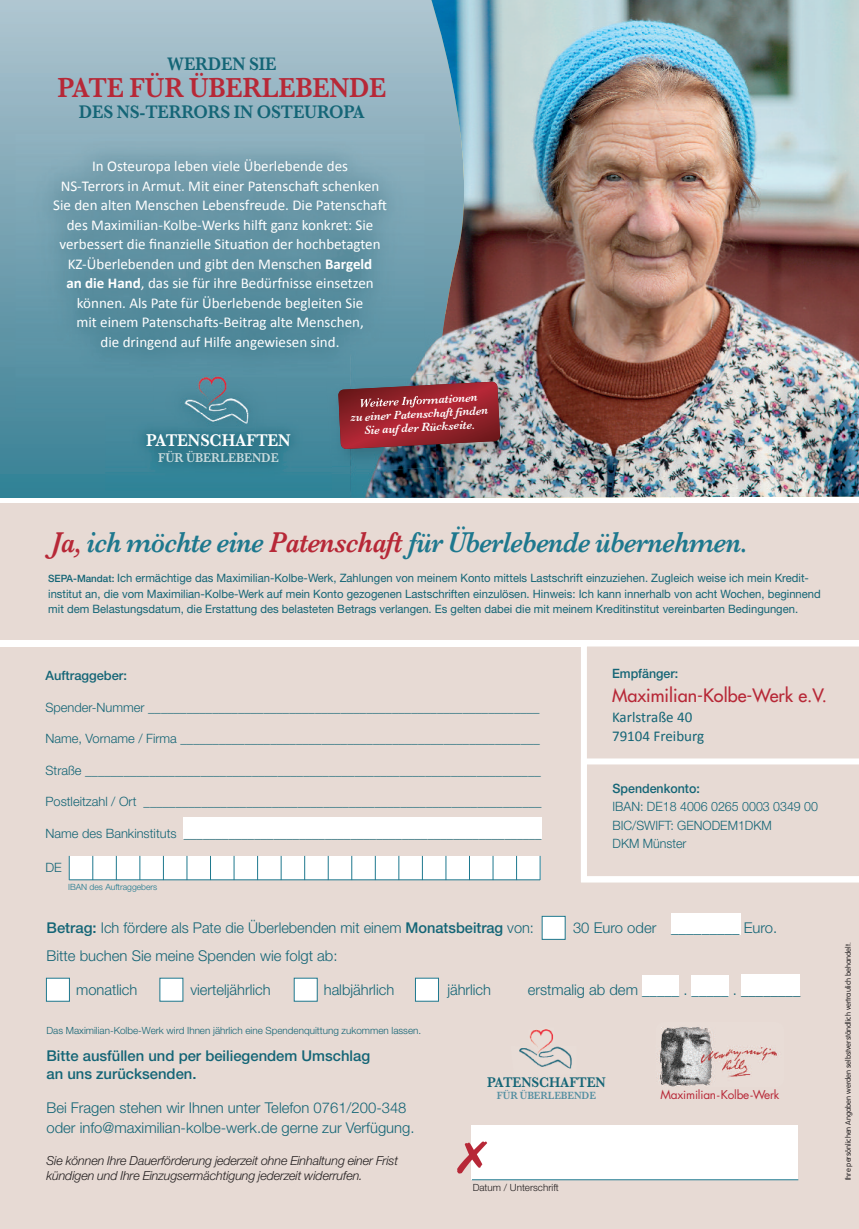
<style>
.page{position:relative;width:859px;height:1229px;background:#fff}
.page>*{position:absolute;margin:0;border:0;box-sizing:border-box;transform-origin:0 0}
.t1{font:italic 600 29.7px "Baskerville";letter-spacing:-.02em;color:#1e788e;scale:.9 1}
.t2{font:600 28.5px "Baskerville";letter-spacing:-.01em;color:#b72837;scale:.92 1}
.t3{font:600 18.75px "Baskerville";letter-spacing:-.01em;color:#146576;scale:.92 1}
.t4{font:500 18px "Futura Std";color:#b72837}
.t5{font:600 17.7px "Baskerville";letter-spacing:-.01em;color:#fff;scale:.94 1}
.t6{font:15px/19.5px "Calibri";color:#fff;text-align:center}
.t7{font:15px/19.5px "Calibri";color:#146576}
.t8{font:300 14.85px/19.8px "Helvetica Neue LT Std";color:#146576}
.t9{font:500 14.85px/18px "Helvetica Neue LT Std";color:#146576}
.t10{font:600 14.55px "Baskerville";letter-spacing:-.01em;color:#146576;scale:.94 1}
.t11{font:600 13.2px "Baskerville";letter-spacing:-.01em;color:#c8dadd;scale:.94 1}
.t12{font:300 12.9px "Helvetica Neue LT Std";color:#146576}
.t13{font:300 12.9px/18.5px "Helvetica Neue LT Std";color:#146576;scale:.96 1}
.t14{font:500 12.9px "Helvetica Neue LT Std";color:#146576;scale:.96 1}
.t15{font:500 12.9px "Helvetica Neue LT Std";color:#146576}
.t16{font:italic 300 12.45px/15.9px "Helvetica Neue LT Std";letter-spacing:-.01em;color:#231f20}
.t17{font:italic 600 12px/13.5px "Baskerville";color:#fff;text-align:center}
.t18{font:11.85px "Futura Std";letter-spacing:-.015em;color:#b72837}
.t19{font:11.55px/15.3px "Helvetica Neue LT Std";color:#146576}
.t20{font:600 10.8px "Baskerville";letter-spacing:-.01em;color:#558fa1;scale:.94 1}
.t21{font:300 9.9px "Helvetica Neue LT Std";color:#146576}
.t22{font:300 9.9px "Helvetica Neue LT Std";color:#231f20}
.t23{font:300 8.55px "Helvetica Neue LT Std";color:#1e788e}
.t24{font:300 7.5px "VAG Rounded Std";color:#231f20}
.s1{font-weight:700}
.s2{color:#b72837}
.s3{font-weight:500;font-size:10.05px}
.s4{font-weight:500}
</style>
<div class="page">
<div style="left:0;top:0;width:495px;height:498px;background:linear-gradient(to bottom,#b0c4cf,#367f93)"></div>
<img style="left:430px;top:0;width:429px;height:498px">
<img style="left:425px;top:314px;width:13px;height:60px">
<img style="left:350px;top:472px;width:86px;height:26px">
<img style="left:438px;top:314px;width:42px;height:58px">
<img style="left:436px;top:467px;width:44px;height:31px">
<div style="left:0;top:647px;width:859px;height:582px;background:#e7dad4"></div>
<div style="left:0;top:504px;width:859px;height:136px;background:#e7dad4"></div>
<svg style="left:581px;top:646px;width:278px;height:112px"></svg>
<svg style="left:581px;top:758px;width:278px;height:124px"></svg>
<div style="left:69px;top:856px;width:471px;height:24px;background:#fff"></div>
<div style="left:183px;top:817px;width:358px;height:22px;background:#fff"></div>
<hr style="left:69px;top:879px;width:471px;height:1px;background:#1e788e">
<svg style="left:69px;top:856px;width:1px;height:24px"></svg>
<svg style="left:92px;top:856px;width:1px;height:24px"></svg>
<svg style="left:116px;top:856px;width:1px;height:24px"></svg>
<svg style="left:140px;top:856px;width:1px;height:24px"></svg>
<svg style="left:163px;top:856px;width:1px;height:23px"></svg>
<svg style="left:187px;top:856px;width:1px;height:24px"></svg>
<svg style="left:210px;top:856px;width:1px;height:23px"></svg>
<svg style="left:234px;top:856px;width:1px;height:24px"></svg>
<svg style="left:257px;top:856px;width:1px;height:23px"></svg>
<svg style="left:281px;top:856px;width:1px;height:24px"></svg>
<svg style="left:304px;top:856px;width:1px;height:24px"></svg>
<svg style="left:328px;top:856px;width:1px;height:24px"></svg>
<svg style="left:351px;top:856px;width:1px;height:24px"></svg>
<svg style="left:375px;top:856px;width:1px;height:24px"></svg>
<svg style="left:399px;top:856px;width:1px;height:24px"></svg>
<svg style="left:422px;top:856px;width:1px;height:23px"></svg>
<svg style="left:446px;top:856px;width:1px;height:24px"></svg>
<svg style="left:469px;top:856px;width:1px;height:23px"></svg>
<svg style="left:493px;top:856px;width:1px;height:24px"></svg>
<svg style="left:516px;top:856px;width:1px;height:23px"></svg>
<svg style="left:540px;top:856px;width:1px;height:24px"></svg>
<div style="left:472px;top:1125px;width:326px;height:54px;background:#fff"></div>
<div style="left:671px;top:913px;width:69px;height:22px;background:#fff"></div>
<div style="left:741px;top:975px;width:59px;height:21px;background:#fff"></div>
<div style="left:691px;top:975px;width:38px;height:21px;background:#fff"></div>
<div style="left:642px;top:975px;width:37px;height:21px;background:#fff"></div>
<div style="left:542px;top:917px;width:23px;height:22px;background:#fff"></div>
<div style="left:542px;top:916px;width:23px;height:24px;border:1px solid #1e788e"></div>
<div style="left:47px;top:978px;width:22px;height:23px;background:#fff"></div>
<div style="left:46px;top:978px;width:24px;height:23px;border:1px solid #1e788e"></div>
<div style="left:160px;top:978px;width:23px;height:23px;background:#fff"></div>
<div style="left:295px;top:978px;width:22px;height:23px;background:#fff"></div>
<div style="left:294px;top:978px;width:24px;height:23px;border:1px solid #1e788e"></div>
<div style="left:416px;top:978px;width:22px;height:23px;background:#fff"></div>
<div style="left:415px;top:978px;width:24px;height:23px;border:1px solid #1e788e"></div>
<hr style="left:472px;top:1179px;width:326px;height:1px;background:#1e788e">
<img style="left:328px;top:413px;width:22px;height:60px">
<img style="left:480px;top:370px;width:44px;height:95px">
<img style="left:350px;top:374px;width:88px;height:98px">
<img style="left:436px;top:372px;width:44px;height:95px">
<img style="left:519px;top:1046px;width:53px;height:23px">
<img style="left:528px;top:1029px;width:28px;height:25px">
<svg style="left:538px;top:1051px;width:3px;height:4px"></svg>
<img style="left:660px;top:1027px;width:117px;height:60px">
<img style="left:15px;top:134px;width:410px;height:279px">
<div style="left:350px;top:314px;width:75px;height:61px;background:#5c93a5"></div>
<img style="left:326px;top:379px;width:24px;height:34px">
<img style="left:350px;top:375px;width:75px;height:7px">
<svg style="left:338px;top:382px;width:162px;height:67px;background:#93313b"></svg>
<svg style="left:215px;top:374px;width:13px;height:1px"></svg>
<svg style="left:255px;top:413px;width:22px;height:1px"></svg>
<svg style="left:154px;top:413px;width:21px;height:1px"></svg>
<img style="left:230px;top:375px;width:47px;height:38px">
<img style="left:154px;top:375px;width:42px;height:38px">
<img style="left:196px;top:375px;width:34px;height:21px">
<img style="left:175px;top:396px;width:80px;height:18px">
<svg style="left:208px;top:403px;width:4px;height:5px"></svg>
<img style="left:105px;top:414px;width:227px;height:77px">
<img style="left:328px;top:414px;width:4px;height:59px">
<img style="left:154px;top:414px;width:123px;height:42px">
<svg style="left:471px;top:1141px;width:1px;height:32px"></svg>
<p class="t3" style="left:167px;top:54px;width:120px">WERDEN SIE</p>
<h2 class="t2" style="left:57px;top:72px;width:359px">PATE FÜR ÜBERLEBENDE</h2>
<p class="t3" style="left:79px;top:102px;width:312px">DES NS-TERRORS IN OSTEUROPA</p>
<p class="t6" style="left:53px;top:157px;width:335px">In Osteuropa leben viele Überlebende des<br>NS-Terrors in Armut. Mit einer Patenschaft schenken Sie den alten Menschen Lebensfreude. Die Patenschaft des Maximilian-Kolbe-Werks hilft ganz konkret: Sie verbessert die finanzielle Situation der hochbetagten KZ-Überlebenden und gibt den Menschen <span class="s1">Bargeld<br>an die Hand</span>, das sie für ihre Bedürfnisse einsetzen können. Als Pate für Überlebende begleiten Sie<br>mit einem Patenschafts-Beitrag alte Menschen,<br>die dringend auf Hilfe angewiesen sind.</p>
<p class="t5" style="left:146px;top:431px;width:155px">PATENSCHAFTEN</p>
<p class="t11" style="left:158px;top:450px;width:130px">FÜR ÜBERLEBENDE</p>
<p class="t17" style="left:350px;top:411px;width:139px;rotate:-3deg">zu einer Patenschaft finden<br>Sie auf der Rückseite.</p>
<h1 class="t1" style="left:51px;top:525px;width:775px"><span class="s2">Ja,</span> ich möchte eine <span class="s2">Patenschaft</span> für Überlebende übernehmen.</h1>
<p class="t19" style="left:48px;top:572px;width:774px"><span class="s3">SEPA-Mandat:</span> Ich ermächtige das Maximilian-Kolbe-Werk, Zahlungen von meinem Konto mittels Lastschrift einzuziehen. Zugleich weise ich mein Kredit - institut an, die vom Maximilian-Kolbe-Werk auf mein Konto gezogenen Lastschriften einzulösen. Hinweis: Ich kann innerhalb von acht Wochen, beginnend mit dem Belastungsdatum, die Erstattung des belasteten Betrags verlangen. Es gelten dabei die mit meinem Kreditinstitut vereinbarten Bedingungen.</p>
<p class="t15" style="left:46px;top:671px;width:83px">Auftraggeber:</p>
<p class="t12" style="left:45px;top:702px;width:496px">Spender-Nummer _____________________________________________________________</p>
<p class="t12" style="left:45px;top:734px;width:496px">Name, Vorname / Firma ________________________________________________________</p>
<p class="t12" style="left:45px;top:765px;width:497px">Straße _______________________________________________________________________</p>
<p class="t12" style="left:45px;top:797px;width:498px">Postleitzahl / Ort ______________________________________________________________</p>
<p class="t12" style="left:45px;top:828px;width:498px">Name des Bankinstituts ________________________________________________________</p>
<p class="t12" style="left:45px;top:863px;width:18px">DE</p>
<p class="t23" style="left:68px;top:884px;width:91px">IBAN des Auftraggebers</p>
<p class="t14" style="left:612px;top:668px;width:70px">Empfänger:</p>
<p class="t4" style="left:612px;top:686px;width:216px">Maximilian-Kolbe-Werk e.V.</p>
<p class="t7" style="left:612px;top:707px;width:94px">Karlstraße 40<br>79104 Freiburg</p>
<p class="t14" style="left:612px;top:784px;width:92px">Spendenkonto:</p>
<p class="t13" style="left:612px;top:799px;width:216px">IBAN: DE18 4006 0265 0003 0349 00<br>BIC/SWIFT: GENODEM1DKM<br>DKM Münster</p>
<p class="t8" style="left:47px;top:919px;width:489px"><span class="s4">Betrag:</span> Ich fördere als Pate die Überlebenden mit einem <span class="s4">Monatsbeitrag</span> von:</p>
<p class="t8" style="left:573px;top:919px;width:206px">30 Euro oder _________ Euro.</p>
<p class="t8" style="left:46px;top:948px;width:293px">Bitte buchen Sie meine Spenden wie folgt ab:</p>
<p class="t8" style="left:76px;top:981px;width:63px">monatlich</p>
<p class="t8" style="left:190px;top:981px;width:82px">vierteljährlich</p>
<p class="t8" style="left:324px;top:981px;width:72px">halbjährlich</p>
<p class="t8" style="left:447px;top:981px;width:45px">jährlich</p>
<p class="t8" style="left:528px;top:981px;width:274px">erstmalig ab dem _____ . _____ . ________</p>
<p class="t21" style="left:46px;top:1026px;width:376px">Das Maximilian-Kolbe-Werk wird Ihnen jährlich eine Spendenquittung zukommen lassen.</p>
<p class="t9" style="left:46px;top:1047px;width:325px">Bitte ausfüllen und per beiliegendem Umschlag an uns zurücksenden.</p>
<p class="t8" style="left:46px;top:1099px;width:370px">Bei Fragen stehen wir Ihnen unter Telefon 0761/200-348 oder info@maximilian-kolbe-werk.de gerne zur Verfügung.</p>
<p class="t16" style="left:46px;top:1153px;width:353px">Sie können Ihre Dauerförderung jederzeit ohne Einhaltung einer Frist kündigen und Ihre Einzugsermächtigung jederzeit widerrufen.</p>
<p class="t22" style="left:473px;top:1184px;width:88px">Datum / Unterschrift</p>
<p class="t10" style="left:487px;top:1073px;width:128px">PATENSCHAFTEN</p>
<p class="t20" style="left:497px;top:1089px;width:107px">FÜR ÜBERLEBENDE</p>
<p class="t18" style="left:660px;top:1090px;width:120px">Maximilian-Kolbe-Werk</p>
<p class="t24" style="left:845px;top:1180px;width:239px;rotate:-90deg">Ihre persönlichen Angaben werden selbstverständlich vertraulich behandelt.</p>
</div>
